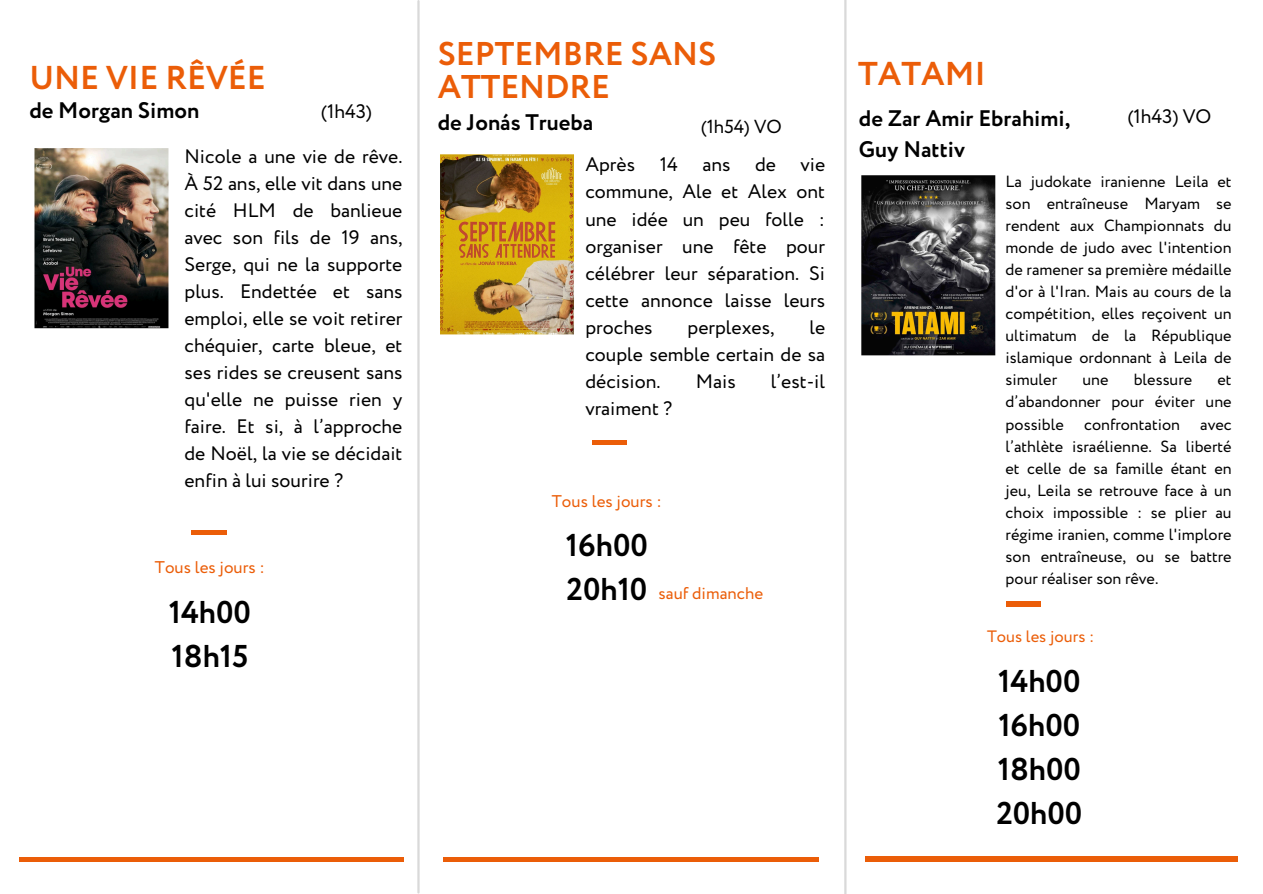
<style>
.page{position:relative;width:1263px;height:894px;background:#fff}
.page>*{position:absolute;margin:0;border:0;box-sizing:border-box;transform-origin:0 0}
.t1{font:700 33px "Circe";color:#eb5d08}
.t2{font:700 32.85px/32.7px "Circe";color:#eb5d08}
.t3{font:700 31.5px/43.8px "Circe";color:#000}
.t4{font:700 22.5px/30.3px "Circe";color:#000}
.t5{font:19.5px/27px "Circe";color:#000;text-align:justify}
.t6{font:18.9px "Circe";color:#000}
.t7{font:16.95px "Circe";color:#eb5d08}
.t8{font:16.5px "Circe";color:#eb5d08}
.t9{font:16.2px/22px "Circe";color:#000;text-align:justify}
</style>
<div class="page">
<div style="left:443px;top:856px;width:376px;height:5px;background:#eb5d08"></div>
<hr style="left:865px;top:856px;width:376px;height:4px;background:#eb5d08">
<hr style="left:417px;top:1px;width:3px;height:891px;background:#d9d9d9">
<hr style="left:844px;top:0;width:2px;height:893px;background:#d9d9d9">
<div style="left:1238px;top:0;width:25px;height:893px;background:#fff"></div>
<img style="left:440px;top:154px;width:134px;height:181px">
<svg style="left:861px;top:175px;width:135px;height:181px;background:#433f39"></svg>
<hr style="left:592px;top:440px;width:35px;height:4px;background:#eb5d08">
<div style="left:1005px;top:601px;width:35px;height:5px;background:#eb5d08"></div>
<div style="left:19px;top:856px;width:376px;height:5px;background:#eb5d08"></div>
<div style="left:28px;top:856px;width:375px;height:5px;background:#eb5d08"></div>
<img style="left:34px;top:148px;width:135px;height:181px">
<hr style="left:191px;top:530px;width:35px;height:4px;background:#eb5d08">
<h2 class="t1" style="left:29px;top:56px;width:238px">UNE VIE RÊVÉE</h2>
<p class="t4" style="left:29px;top:96px;width:171px">de Morgan Simon</p>
<p class="t5" style="left:321px;top:99px;width:52px">(1h43)</p>
<p class="t5" style="left:184px;top:144px;width:219px">Nicole a une vie de rêve.<br>À 52 ans, elle vit dans une cité HLM de banlieue avec son fils de 19 ans, Serge, qui ne la supporte plus. Endettée et sans emploi, elle se voit retirer chéquier, carte bleue, et ses rides se creusent sans qu'elle ne puisse rien y faire. Et si, à l’approche de Noël, la vie se décidait enfin à lui sourire ?</p>
<p class="t7" style="left:155px;top:555px;width:112px">Tous les jours :</p>
<h1 class="t3" style="left:169px;top:592px;width:84px">14h00<br>18h15</h1>
<p class="t2" style="left:438px;top:39px;width:280px">SEPTEMBRE SANS<br>ATTENDRE</p>
<h2 class="t6" style="left:701px;top:113px;width:82px">(1h54) VO</h2>
<p class="t4" style="left:859px;top:104px;width:213px">de Zar Amir Ebrahimi,<br>Guy Nattiv</p>
<p class="t1" style="left:858px;top:51px;width:129px">TATAMI</p>
<h1 class="t5" style="left:1128px;top:104px;width:85px">(1h43) VO</h1>
<p class="t4" style="left:438px;top:109px;width:157px">de Jonás Trueba</p>
<h4 class="t5" style="left:585px;top:152px;width:51px">Après</h4>
<h4 class="t5" style="left:660px;top:152px;width:20px">14</h4>
<h4 class="t5" style="left:702px;top:152px;width:30px">ans</h4>
<h4 class="t5" style="left:755px;top:152px;width:22px">de</h4>
<h4 class="t5" style="left:585px;top:152px;width:241px;text-indent:215px">vie commune, Ale et Alex ont une idée un peu folle : organiser une fête pour célébrer leur séparation. Si cette annonce laisse leurs proches</h4>
<h4 class="t9" style="left:1005px;top:171px;width:228px">La judokate iranienne Leila et son entraîneuse Maryam se rendent aux Championnats du monde de judo avec l'intention de ramener sa première médaille d'or à l'Iran. Mais au cours de la compétition, elles reçoivent un ultimatum de la République islamique ordonnant à Leila de simuler</h4>
<h4 class="t5" style="left:585px;top:314px;width:241px;text-indent:224px">le couple semble certain de sa décision.</h4>
<h4 class="t5" style="left:687px;top:314px;width:88px">perplexes,</h4>
<h4 class="t5" style="left:696px;top:368px;width:41px">Mais</h4>
<h4 class="t5" style="left:771px;top:368px;width:56px">l’est-il</h4>
<h4 class="t9" style="left:1082px;top:369px;width:28px">une</h4>
<h4 class="t9" style="left:1134px;top:369px;width:60px">blessure</h4>
<h4 class="t9" style="left:1005px;top:369px;width:228px;text-indent:212px">et d’abandonner pour éviter une possible confrontation avec l’athlète israélienne. Sa liberté et celle de sa famille étant en jeu, Leila se retrouve face à un choix impossible : se plier au régime iranien, comme l'implore son entraîneuse, ou se battre pour réaliser son rêve.</h4>
<h4 class="t5" style="left:585px;top:395px;width:88px">vraiment ?</h4>
<h3 class="t7" style="left:552px;top:489px;width:112px">Tous les jours :</h3>
<h4 class="t3" style="left:566px;top:525px;width:83px">16h00<br>20h10</h4>
<p class="t7" style="left:659px;top:582px;width:106px">sauf dimanche</p>
<p class="t8" style="left:987px;top:625px;width:109px">Tous les jours :</p>
<h4 class="t3" style="left:996px;top:661px;width:88px;text-align:justify">14h00<br>16h00<br>18h00<br>20h00</h4>
</div>
